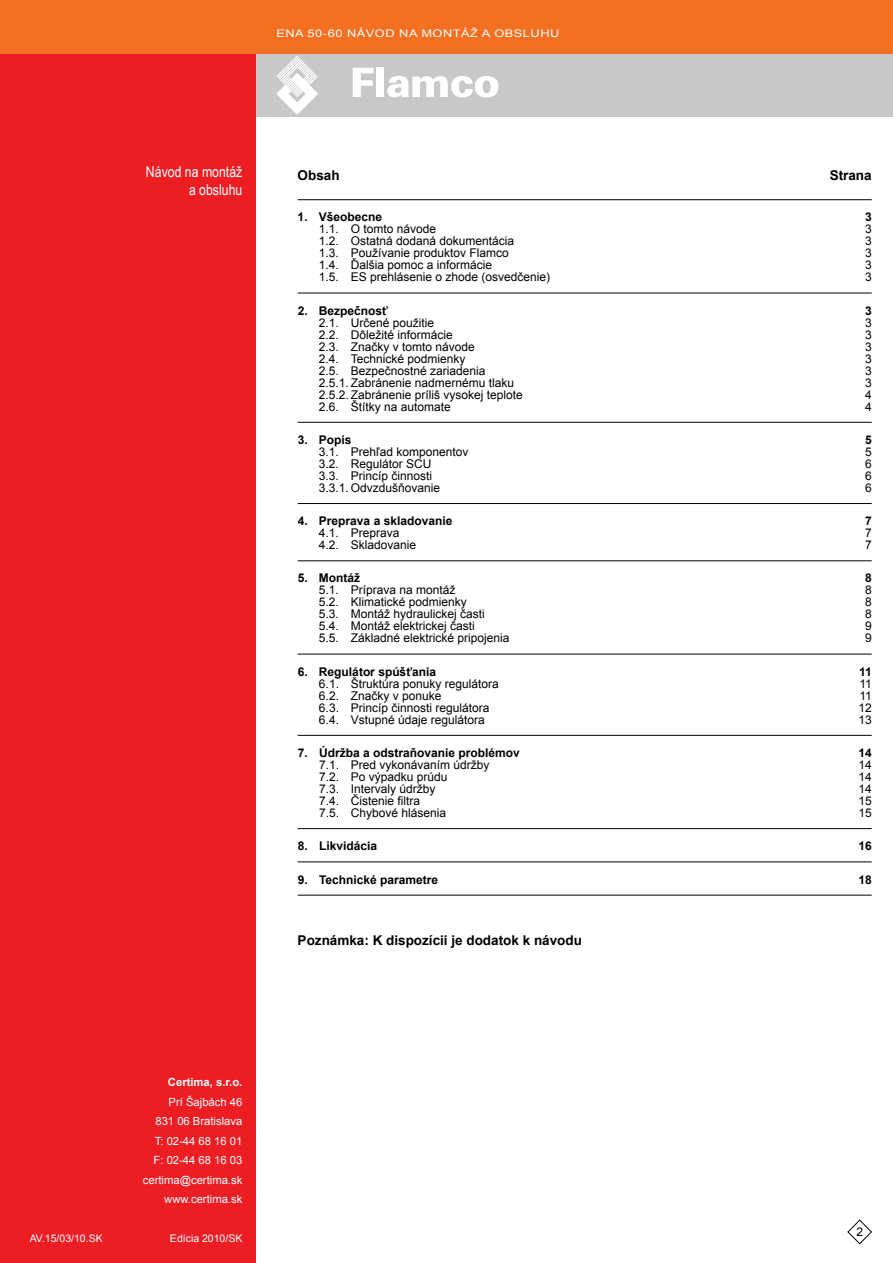
<style>
.page{position:relative;width:893px;height:1263px;background:#fff}
.page>*{position:absolute;margin:0;border:0;box-sizing:border-box;transform-origin:0 0}
.t1{font:15px/18px "Arial Narrow";color:#fff;text-align:right}
.t2{font:700 13.5px "Arial";color:#000}
.t3{font:12px "Arial";color:#000}
.t4{font:700 12px "Arial";color:#000}
.t5{font:11.25px/19.5px "Arial";color:#fff;text-align:right}
.t6{font:700 11.25px "Arial";color:#fff}
.t7{font:10.5px "Arial";letter-spacing:.04em;color:#fff;scale:1.22 1}
.t8{font:10.5px "Arial";letter-spacing:.04em;color:#fff}
.t9{font:10.5px "Arial";color:#fff}
</style>
<div class="page">
<div style="left:0;top:53px;width:893px;height:64px;background:#c7c8ca"></div>
<div style="left:0;top:0;width:255px;height:1263px;background:#ed1d24"></div>
<svg style="left:847px;top:1219px;width:25px;height:25px"></svg>
<div style="left:0;top:0;width:893px;height:53px;background:#f36f21"></div>
<svg style="left:276px;top:56px;width:42px;height:59px"></svg>
<svg style="left:353px;top:68px;width:20px;height:29px"></svg>
<div style="left:376px;top:68px;width:8px;height:29px;background:#fff"></div>
<svg style="left:387px;top:76px;width:111px;height:21px"></svg>
<hr style="left:298px;top:199px;width:574px;height:1px;background:#000">
<hr style="left:298px;top:293px;width:574px;height:1px;background:#000">
<hr style="left:298px;top:422px;width:574px;height:1px;background:#000">
<hr style="left:298px;top:503px;width:574px;height:1px;background:#000">
<hr style="left:298px;top:560px;width:574px;height:1px;background:#000">
<hr style="left:298px;top:654px;width:574px;height:1px;background:#000">
<hr style="left:298px;top:735px;width:574px;height:1px;background:#000">
<hr style="left:298px;top:828px;width:574px;height:1px;background:#000">
<hr style="left:298px;top:861px;width:574px;height:1px;background:#000">
<hr style="left:298px;top:895px;width:574px;height:1px;background:#000">
<p class="t7" style="left:276px;top:27px;width:233px">ENA 50-60 NÁVOD NA MONTÁŽ A OBSLUHU</p>
<p class="t1" style="left:146px;top:162px;width:98px">Návod na montáž a obsluhu</p>
<p class="t2" style="left:298px;top:166px;width:44px">Obsah</p>
<p class="t2" style="left:830px;top:166px;width:44px">Strana</p>
<p class="t4" style="left:298px;top:209px;width:86px">1. Všeobecne</p>
<p class="t4" style="left:865px;top:209px;width:8px">3</p>
<p class="t3" style="left:319px;top:221px;width:119px">1.1. O tomto návode</p>
<p class="t3" style="left:865px;top:221px;width:8px">3</p>
<p class="t3" style="left:319px;top:233px;width:197px">1.2. Ostatná dodaná dokumentácia</p>
<p class="t3" style="left:865px;top:233px;width:8px">3</p>
<p class="t3" style="left:319px;top:245px;width:191px">1.3. Používanie produktov Flamco</p>
<p class="t3" style="left:865px;top:245px;width:8px">3</p>
<p class="t3" style="left:319px;top:257px;width:175px">1.4. Ďalšia pomoc a informácie</p>
<p class="t3" style="left:865px;top:257px;width:8px">3</p>
<p class="t3" style="left:319px;top:269px;width:233px">1.5. ES prehlásenie o zhode (osvedčenie)</p>
<p class="t3" style="left:865px;top:269px;width:8px">3</p>
<p class="t4" style="left:298px;top:302px;width:92px">2. Bezpečnosť</p>
<p class="t4" style="left:865px;top:302px;width:8px">3</p>
<p class="t3" style="left:319px;top:315px;width:117px">2.1. Určené použitie</p>
<p class="t3" style="left:865px;top:315px;width:8px">3</p>
<p class="t3" style="left:319px;top:327px;width:135px">2.2. Dôležité informácie</p>
<p class="t3" style="left:865px;top:327px;width:8px">3</p>
<p class="t3" style="left:319px;top:339px;width:157px">2.3. Značky v tomto návode</p>
<p class="t3" style="left:865px;top:339px;width:8px">3</p>
<p class="t3" style="left:319px;top:351px;width:148px">2.4. Technické podmienky</p>
<p class="t3" style="left:865px;top:351px;width:8px">3</p>
<p class="t3" style="left:319px;top:363px;width:168px">2.5. Bezpečnostné zariadenia</p>
<p class="t3" style="left:865px;top:363px;width:8px">3</p>
<p class="t3" style="left:319px;top:375px;width:197px">2.5.1. Zabránenie nadmernému tlaku</p>
<p class="t3" style="left:865px;top:375px;width:8px">3</p>
<p class="t3" style="left:319px;top:387px;width:205px">2.5.2. Zabránenie príliš vysokej teplote</p>
<p class="t3" style="left:865px;top:387px;width:8px">4</p>
<p class="t3" style="left:319px;top:399px;width:133px">2.6. Štítky na automate</p>
<p class="t3" style="left:865px;top:399px;width:8px">4</p>
<p class="t4" style="left:298px;top:432px;width:55px">3. Popis</p>
<p class="t4" style="left:865px;top:432px;width:8px">5</p>
<p class="t3" style="left:319px;top:444px;width:151px">3.1. Prehľad komponentov</p>
<p class="t3" style="left:865px;top:444px;width:8px">5</p>
<p class="t3" style="left:319px;top:456px;width:114px">3.2. Regulátor SCU</p>
<p class="t3" style="left:865px;top:456px;width:8px">6</p>
<p class="t3" style="left:319px;top:468px;width:115px">3.3. Princíp činnosti</p>
<p class="t3" style="left:865px;top:468px;width:8px">6</p>
<p class="t3" style="left:319px;top:480px;width:123px">3.3.1. Odvzdušňovanie</p>
<p class="t3" style="left:865px;top:480px;width:8px">6</p>
<p class="t4" style="left:298px;top:513px;width:156px">4. Preprava a skladovanie</p>
<p class="t4" style="left:865px;top:513px;width:8px">7</p>
<p class="t3" style="left:319px;top:525px;width:82px">4.1. Preprava</p>
<p class="t3" style="left:865px;top:525px;width:8px">7</p>
<p class="t3" style="left:319px;top:537px;width:99px">4.2. Skladovanie</p>
<p class="t3" style="left:865px;top:537px;width:8px">7</p>
<p class="t4" style="left:298px;top:570px;width:64px">5. Montáž</p>
<p class="t4" style="left:865px;top:570px;width:8px">8</p>
<p class="t3" style="left:319px;top:582px;width:138px">5.1. Príprava na montáž</p>
<p class="t3" style="left:865px;top:582px;width:8px">8</p>
<p class="t3" style="left:319px;top:594px;width:149px">5.2. Klimatické podmienky</p>
<p class="t3" style="left:865px;top:594px;width:8px">8</p>
<p class="t3" style="left:319px;top:606px;width:167px">5.3. Montáž hydraulickej časti</p>
<p class="t3" style="left:865px;top:606px;width:8px">8</p>
<p class="t3" style="left:319px;top:618px;width:157px">5.4. Montáž elektrickej časti</p>
<p class="t3" style="left:865px;top:618px;width:8px">9</p>
<p class="t3" style="left:319px;top:630px;width:192px">5.5. Základné elektrické pripojenia</p>
<p class="t3" style="left:865px;top:630px;width:8px">9</p>
<p class="t4" style="left:298px;top:664px;width:140px">6. Regulátor spúšťania</p>
<p class="t4" style="left:859px;top:664px;width:14px">11</p>
<p class="t3" style="left:319px;top:676px;width:181px">6.1. Štruktúra ponuky regulátora</p>
<p class="t3" style="left:859px;top:676px;width:14px">11</p>
<p class="t3" style="left:319px;top:688px;width:124px">6.2. Značky v ponuke</p>
<p class="t3" style="left:859px;top:688px;width:14px">11</p>
<p class="t3" style="left:319px;top:700px;width:172px">6.3. Princíp činnosti regulátora</p>
<p class="t3" style="left:858px;top:700px;width:15px">12</p>
<p class="t3" style="left:319px;top:712px;width:167px">6.4. Vstupné údaje regulátora</p>
<p class="t3" style="left:858px;top:712px;width:15px">13</p>
<p class="t4" style="left:298px;top:745px;width:223px">7. Údržba a odstraňovanie problémov</p>
<p class="t4" style="left:858px;top:745px;width:15px">14</p>
<p class="t3" style="left:319px;top:757px;width:172px">7.1. Pred vykonávaním údržby</p>
<p class="t3" style="left:858px;top:757px;width:15px">14</p>
<p class="t3" style="left:319px;top:769px;width:130px">7.2. Po výpadku prúdu</p>
<p class="t3" style="left:858px;top:769px;width:15px">14</p>
<p class="t3" style="left:319px;top:781px;width:118px">7.3. Intervaly údržby</p>
<p class="t3" style="left:858px;top:781px;width:15px">14</p>
<p class="t3" style="left:319px;top:793px;width:103px">7.4. Čistenie filtra</p>
<p class="t3" style="left:858px;top:793px;width:15px">15</p>
<p class="t3" style="left:319px;top:805px;width:129px">7.5. Chybové hlásenia</p>
<p class="t3" style="left:858px;top:805px;width:15px">15</p>
<p class="t4" style="left:298px;top:838px;width:81px">8. Likvidácia</p>
<p class="t4" style="left:858px;top:838px;width:15px">16</p>
<p class="t4" style="left:298px;top:871px;width:142px">9. Technické parametre</p>
<p class="t4" style="left:858px;top:871px;width:15px">18</p>
<p class="t2" style="left:298px;top:932px;width:286px">Poznámka: K dispozícii je dodatok k návodu</p>
<p class="t6" style="left:168px;top:1075px;width:76px">Certima, s.r.o.</p>
<p class="t5" style="left:143px;top:1092px;width:101px">Prí Šajbách 46<br>831 06 Bratislava<br>T: 02-44 68 16 01<br>F: 02-44 68 16 03 certima@certima.sk www.certima.sk</p>
<p class="t8" style="left:30px;top:1231px;width:74px">AV.15/03/10.SK</p>
<p class="t9" style="left:170px;top:1231px;width:74px">Edícia 2010/SK</p>
<p class="t3" style="left:856px;top:1224px;width:8px">2</p>
</div>
